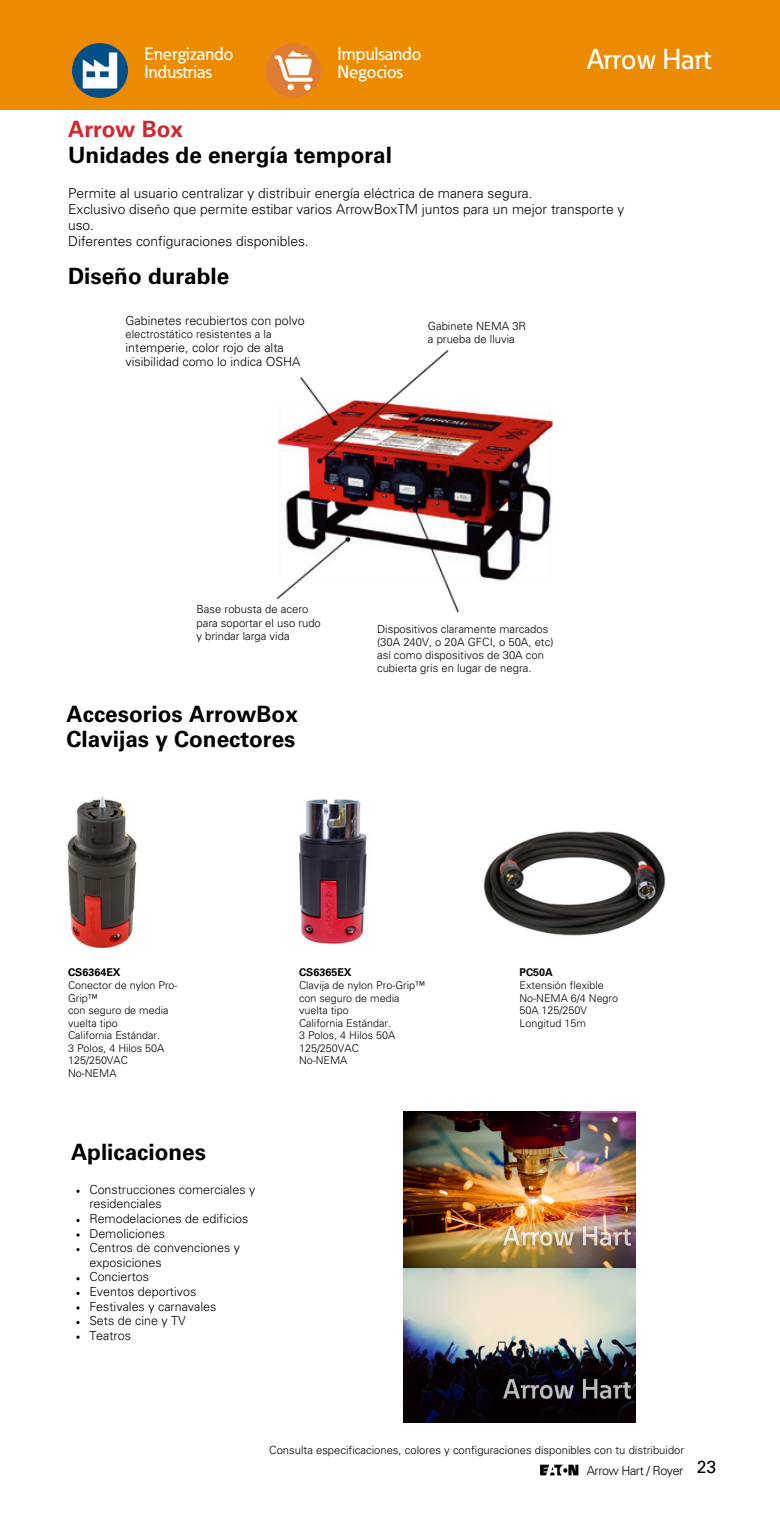
<style>
.page{position:relative;width:780px;height:1525px;background:#fff}
.page>*{position:absolute;margin:0;border:0;box-sizing:border-box;transform-origin:0 0}
.t1{font:500 28.5px "Eaton";color:#fff}
.t2{font:700 22.5px "Univers LT Std";color:#000}
.t3{font:700 22.5px "Univers LT Std";color:#d22630}
.t4{font:500 18px/18px "Eaton";color:#fff}
.t5{font:17.5px "Univers LT Std";color:#000}
.t6{font:300 13.75px/16px "Univers LT Std";color:#000}
.t7{font:300 12.5px/14.5px "Univers LT Std";color:#000}
.t8{font:300 12.5px "Univers LT Std";letter-spacing:-.035em;color:#000}
.t9{font:300 11.25px "Univers LT Std";color:#000}
.t10{font:300 10.75px/12.5px "Univers LT Std";color:#000}
.t11{font:700 10.75px "Univers LT Std";color:#000}
</style>
<div class="page">
<div style="left:0;top:0;width:780px;height:109px;background:#ed8b00"></div>
<img style="left:73px;top:43px;width:54px;height:55px">
<img style="left:266px;top:43px;width:55px;height:55px">
<img style="left:540px;top:1464px;width:39px;height:12px">
<img style="left:276px;top:350px;width:277px;height:263px">
<div style="left:178px;top:338px;width:117px;height:51px;background:#fff"></div>
<img style="left:299px;top:799px;width:68px;height:146px">
<img style="left:67px;top:796px;width:70px;height:152px">
<img style="left:483px;top:831px;width:183px;height:105px">
<img style="left:403px;top:1111px;width:233px;height:311px">
<svg style="left:76px;top:1248px;width:4px;height:3px"></svg>
<svg style="left:76px;top:1277px;width:4px;height:3px"></svg>
<svg style="left:76px;top:1321px;width:4px;height:3px"></svg>
<img style="left:497px;top:1219px;width:139px;height:35px">
<img style="left:497px;top:1372px;width:139px;height:35px">
<h4 class="t4" style="left:144px;top:45px;width:90px">Energizando<br>Industrias</h4>
<p class="t4" style="left:337px;top:45px;width:85px">Impulsando<br>Negocios</p>
<p class="t1" style="left:587px;top:42px;width:125px">Arrow Hart</p>
<p class="t3" style="left:68px;top:121px;width:117px">Arrow Box</p>
<p class="t2" style="left:68px;top:146px;width:325px">Unidades de energía temporal</p>
<p class="t6" style="left:68px;top:187px;width:558px">Permite al usuario centralizar y distribuir energía eléctrica de manera segura.<br>Exclusivo diseño que permite estibar varios ArrowBoxTM juntos para un mejor transporte y uso.<br>Diferentes configuraciones disponibles.</p>
<p class="t2" style="left:68px;top:268px;width:163px">Diseño durable</p>
<h2 class="t7" style="left:125px;top:315px;width:181px">Gabinetes recubiertos con polvo</h2>
<h2 class="t9" style="left:125px;top:330px;width:148px">electrostático resistentes a la</h2>
<h2 class="t7" style="left:125px;top:342px;width:176px">intemperie, color rojo de alta visibilidad como lo indica OSHA</h2>
<p class="t9" style="left:428px;top:322px;width:100px">Gabinete NEMA 3R</p>
<p class="t9" style="left:428px;top:335px;width:88px">a prueba de lluvia</p>
<h2 class="t9" style="left:196px;top:605px;width:113px">Base robusta de acero</h2>
<p class="t9" style="left:196px;top:618px;width:126px">para soportar el uso rudo</p>
<p class="t9" style="left:196px;top:631px;width:95px">y brindar larga vida</p>
<p class="t2" style="left:67px;top:705px;width:233px">Accesorios ArrowBox</p>
<p class="t2" style="left:67px;top:731px;width:230px">Clavijas y Conectores</p>
<p class="t9" style="left:377px;top:625px;width:173px">Dispositivos claramente marcados</p>
<p class="t9" style="left:377px;top:638px;width:178px">(30A 240V, o 20A GFCI, o 50A, etc)</p>
<p class="t9" style="left:377px;top:651px;width:168px">así como dispositivos de 30A con</p>
<p class="t9" style="left:377px;top:664px;width:156px">cubierta gris en lugar de negra.</p>
<p class="t11" style="left:68px;top:968px;width:54px">CS6364EX</p>
<p class="t10" style="left:68px;top:980px;width:111px">Conector de nylon Pro-<br>Grip™</p>
<p class="t10" style="left:68px;top:1005px;width:102px">con seguro de media</p>
<p class="t10" style="left:68px;top:1018px;width:51px">vuelta tipo</p>
<p class="t10" style="left:68px;top:1030px;width:94px">California Estándar.</p>
<p class="t10" style="left:68px;top:1043px;width:98px">3 Polos, 4 Hilos 50A</p>
<p class="t10" style="left:68px;top:1055px;width:61px">125/250VAC</p>
<p class="t10" style="left:68px;top:1068px;width:50px">No-NEMA</p>
<h4 class="t2" style="left:71px;top:1144px;width:137px">Aplicaciones</h4>
<p class="t7" style="left:89px;top:1183px;width:168px">Construcciones comerciales y residenciales</p>
<p class="t7" style="left:89px;top:1212px;width:161px">Remodelaciones de edificios</p>
<p class="t7" style="left:89px;top:1227px;width:77px">Demoliciones</p>
<p class="t7" style="left:89px;top:1242px;width:152px">Centros de convenciones y exposiciones</p>
<p class="t7" style="left:89px;top:1271px;width:61px">Conciertos</p>
<p class="t7" style="left:89px;top:1285px;width:108px">Eventos deportivos</p>
<p class="t7" style="left:89px;top:1300px;width:129px">Festivales y carnavales</p>
<p class="t7" style="left:89px;top:1315px;width:98px">Sets de cine y TV</p>
<p class="t7" style="left:89px;top:1329px;width:43px">Teatros</p>
<p class="t11" style="left:299px;top:968px;width:54px">CS6365EX</p>
<p class="t10" style="left:299px;top:980px;width:128px">Clavija de nylon Pro-Grip™</p>
<p class="t10" style="left:299px;top:993px;width:102px">con seguro de media</p>
<p class="t10" style="left:299px;top:1005px;width:51px">vuelta tipo</p>
<p class="t10" style="left:299px;top:1018px;width:94px">California Estándar.</p>
<h2 class="t10" style="left:299px;top:1030px;width:98px">3 Polos, 4 Hilos 50A</h2>
<p class="t10" style="left:299px;top:1043px;width:61px">125/250VAC</p>
<p class="t10" style="left:299px;top:1055px;width:50px">No-NEMA</p>
<p class="t11" style="left:520px;top:968px;width:35px">PC50A</p>
<p class="t10" style="left:520px;top:980px;width:86px">Extensión flexible</p>
<p class="t10" style="left:520px;top:993px;width:100px">No-NEMA 6/4 Negro</p>
<p class="t10" style="left:520px;top:1005px;width:69px">50A 125/250V</p>
<p class="t10" style="left:520px;top:1018px;width:68px">Longitud 15m</p>
<p class="t9" style="left:269px;top:1445px;width:417px">Consulta especificaciones, colores y configuraciones disponibles con tu distribuidor</p>
<p class="t8" style="left:587px;top:1465px;width:98px">Arrow Hart / Royer</p>
<p class="t5" style="left:697px;top:1460px;width:21px">23</p>
</div>
